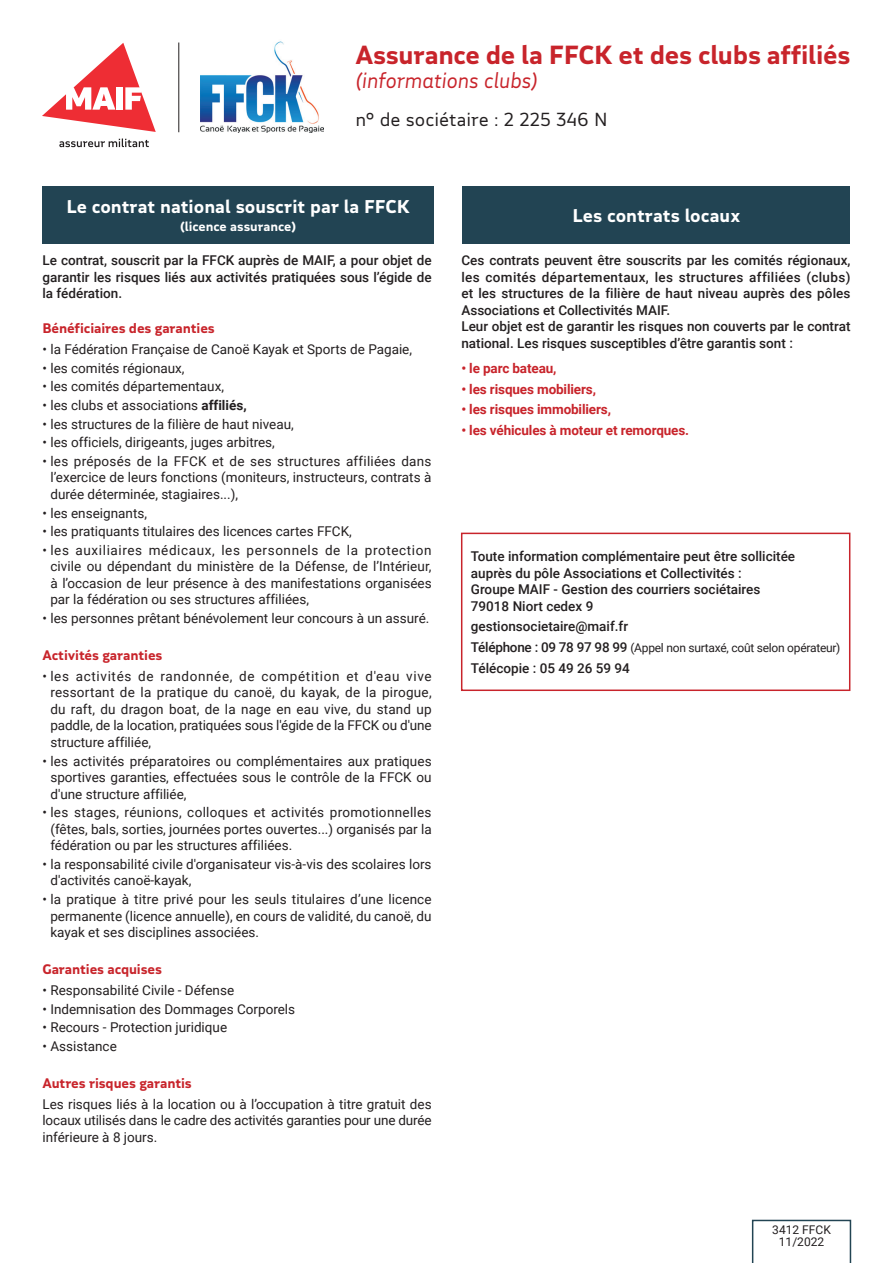
<style>
.page{position:relative;width:893px;height:1263px;background:#fff}
.page>*{position:absolute;margin:0;border:0;box-sizing:border-box;transform-origin:0 0}
.t1{font:700 25.5px "MAIF";letter-spacing:-.01em;color:#c8242b}
.t2{font:italic 21px "MAIF";color:#c8242b}
.t3{font:700 18px "MAIF";color:#fff}
.t4{font:18px "MAIF";color:#231f20}
.t5{font:13.5px/16.5px "Roboto";color:#231f20;text-align:justify}
.t6{font:500 13.5px/16.5px "Roboto";color:#231f20}
.t7{font:700 13.5px "Roboto";letter-spacing:-.01em;color:#c8242b}
.t8{font:700 13.5px "MAIF";letter-spacing:-.01em;color:#c8242b}
.t9{font:700 12.75px "MAIF";letter-spacing:-.005em;color:#fff}
.t10{font:12px "Roboto";letter-spacing:-.02em;color:#231f20}
.t11{font:12px/12px "Roboto";color:#231f20;text-align:center}
.s1{font-weight:700}
.s2{font-weight:500;font-size:13.5px}
</style>
<div class="page">
<div style="left:43px;top:186px;width:391px;height:58px;background:#224453"></div>
<div style="left:462px;top:186px;width:388px;height:58px;background:#224453"></div>
<svg style="left:752px;top:1220px;width:99px;height:43px"></svg>
<div style="left:461px;top:533px;width:389px;height:158px;border:2px solid #c8242b"></div>
<img style="left:201px;top:41px;width:122px;height:92px">
<svg style="left:42px;top:43px;width:114px;height:89px"></svg>
<svg style="left:59px;top:138px;width:90px;height:9px"></svg>
<hr style="left:178px;top:43px;width:1px;height:89px;background:#231f20">
<h1 class="t1" style="left:355px;top:38px;width:497px">Assurance de la FFCK et des clubs affiliés</h1>
<h2 class="t2" style="left:355px;top:67px;width:184px">(informations clubs)</h2>
<h3 class="t4" style="left:355px;top:108px;width:254px">n° de sociétaire : 2 225 346 N</h3>
<h3 class="t3" style="left:66px;top:195px;width:345px">Le contrat national souscrit par la FFCK</h3>
<p class="t9" style="left:180px;top:218px;width:118px">(licence assurance)</p>
<p class="t6" style="left:43px;top:252px;width:391px;text-align:justify">Le contrat, souscrit par la FFCK auprès de MAIF, a pour objet de garantir les risques liés aux activités pratiquées sous l’égide de la fédération.</p>
<p class="t8" style="left:43px;top:320px;width:174px">Bénéficiaires des garanties</p>
<p class="t5" style="left:43px;top:341px;width:371px">• la Fédération Française de Canoë Kayak et Sports de Pagaie,</p>
<p class="t5" style="left:43px;top:359px;width:144px">• les comités régionaux,</p>
<p class="t5" style="left:43px;top:378px;width:183px">• les comités départementaux,</p>
<p class="t5" style="left:43px;top:396px;width:206px">• les clubs et associations <span class="s1">affiliés,</span></p>
<p class="t5" style="left:43px;top:415px;width:253px">• les structures de la filière de haut niveau,</p>
<p class="t5" style="left:43px;top:434px;width:234px">• les officiels, dirigeants, juges arbitres,</p>
<p class="t5" style="left:50px;top:452px;width:383px;text-indent:-8px">• les préposés de la FFCK et de ses structures affiliées dans l’exercice de leurs fonctions (moniteurs, instructeurs, contrats à durée déterminée, stagiaires...),</p>
<p class="t5" style="left:43px;top:504px;width:106px">• les enseignants,</p>
<p class="t5" style="left:43px;top:523px;width:311px">• les pratiquants titulaires des licences cartes FFCK,</p>
<p class="t5" style="left:50px;top:541px;width:383px;text-indent:-8px">• les auxiliaires médicaux, les personnels de la protection civile ou dépendant du ministère de la Défense, de l’Intérieur, à l’occasion de leur présence à des manifestations organisées par la fédération ou ses structures affiliées,</p>
<p class="t5" style="left:43px;top:609px;width:388px">• les personnes prêtant bénévolement leur concours à un assuré.</p>
<p class="t8" style="left:43px;top:647px;width:121px">Activités garanties</p>
<p class="t5" style="left:50px;top:667px;width:383px;text-indent:-8px">• les activités de randonnée, de compétition et d'eau vive ressortant de la pratique du canoë, du kayak, de la pirogue, du raft, du dragon boat, de la nage en eau vive, du stand up paddle, de la location, pratiquées sous l'égide de la FFCK ou d'une structure affiliée,</p>
<p class="t5" style="left:50px;top:752px;width:383px;text-indent:-8px">• les activités préparatoires ou complémentaires aux pratiques sportives garanties, effectuées sous le contrôle de la FFCK ou d'une structure affiliée,</p>
<p class="t5" style="left:50px;top:804px;width:383px;text-indent:-8px">• les stages, réunions, colloques et activités promotionnelles (fêtes, bals, sorties, journées portes ouvertes...) organisés par la fédération ou par les structures affiliées.</p>
<p class="t5" style="left:50px;top:855px;width:383px;text-indent:-8px">• la responsabilité civile d'organisateur vis-à-vis des scolaires lors d'activités canoë-kayak,</p>
<p class="t5" style="left:50px;top:890px;width:383px;text-indent:-8px">• la pratique à titre privé pour les seuls titulaires d’une licence permanente (licence annuelle), en cours de validité, du canoë, du kayak et ses disciplines associées.</p>
<p class="t8" style="left:43px;top:961px;width:121px">Garanties acquises</p>
<p class="t5" style="left:43px;top:981px;width:193px">• Responsabilité Civile - Défense</p>
<p class="t5" style="left:43px;top:1000px;width:254px">• Indemnisation des Dommages Corporels</p>
<p class="t5" style="left:43px;top:1019px;width:186px">• Recours - Protection juridique</p>
<p class="t5" style="left:43px;top:1037px;width:76px">• Assistance</p>
<p class="t8" style="left:43px;top:1075px;width:151px">Autres risques garantis</p>
<p class="t5" style="left:43px;top:1095px;width:391px">Les risques liés à la location ou à l’occupation à titre gratuit des locaux utilisés dans le cadre des activités garanties pour une durée inférieure à 8 jours.</p>
<h3 class="t3" style="left:572px;top:204px;width:169px">Les contrats locaux</h3>
<p class="t6" style="left:461px;top:252px;width:391px">Ces contrats peuvent être souscrits par les comités régionaux, les comités départementaux, les structures affiliées (clubs) et les structures de la filière de haut niveau auprès des pôles Associations et Collectivités MAIF.<br>Leur objet est de garantir les risques non couverts par le contrat national. Les risques susceptibles d’être garantis sont :</p>
<p class="t7" style="left:461px;top:358px;width:97px">• le parc bateau,</p>
<p class="t7" style="left:461px;top:379px;width:136px">• les risques mobiliers,</p>
<p class="t7" style="left:461px;top:400px;width:151px">• les risques immobiliers,</p>
<p class="t7" style="left:461px;top:421px;width:229px">• les véhicules à moteur et remorques.</p>
<p class="t6" style="left:471px;top:547px;width:326px">Toute information complémentaire peut être sollicitée auprès du pôle Associations et Collectivités :<br>Groupe MAIF - Gestion des courriers sociétaires 79018 Niort cedex 9</p>
<p class="t6" style="left:471px;top:618px;width:159px">gestionsocietaire@maif.fr</p>
<p class="t10" style="left:471px;top:639px;width:371px"><span class="s2">Téléphone : 09 78 97 98 99</span> (Appel non surtaxé, coût selon opérateur)</p>
<p class="t6" style="left:471px;top:659px;width:161px">Télécopie : 05 49 26 59 94</p>
<p class="t11" style="left:772px;top:1223px;width:60px">3412 FFCK<br>11/2022</p>
</div>
